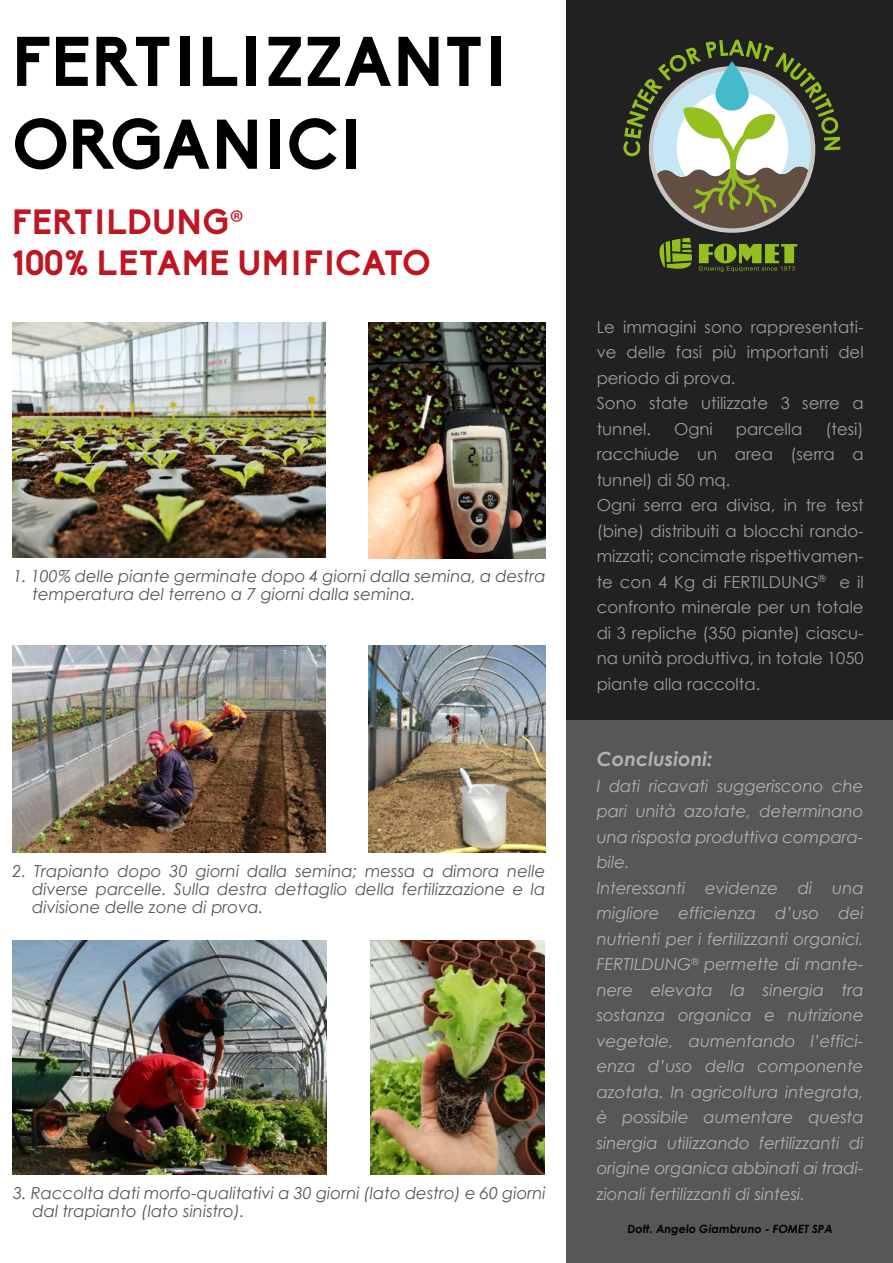
<style>
.page{position:relative;width:893px;height:1263px;background:#fff}
.page>*{position:absolute;margin:0;border:0;box-sizing:border-box;transform-origin:0 0}
.t1{font:700 69px/82.8px "Biko";letter-spacing:.01em;color:#000}
.t2{font:700 34.5px/41.4px "Biko";letter-spacing:.01em;color:#be1622}
.t3{font:italic 700 19.5px "Century Gothic";color:#b2b2b2}
.t4{font:italic 16.5px/25.5px "Century Gothic";color:#b2b2b2}
.t5{font:16.5px/25.5px "Century Gothic";color:#9d9d9c}
.t6{font:italic 16.5px/18px "Century Gothic";color:#575756}
.t7{font:italic 700 11.4px "Century Gothic";color:#000}
.s1{font-family:"Myriad Pro";font-weight:400}
</style>
<div class="page">
<div style="left:566px;top:0;width:327px;height:1263px;background:#212121"></div>
<div style="left:566px;top:721px;width:327px;height:542px;background:#575756"></div>
<svg style="left:623px;top:40px;width:217px;height:232px"></svg>
<img style="left:13px;top:323px;width:313px;height:235px">
<img style="left:369px;top:322px;width:176px;height:236px">
<img style="left:13px;top:645px;width:313px;height:207px">
<img style="left:369px;top:645px;width:176px;height:207px">
<img style="left:13px;top:940px;width:313px;height:235px">
<img style="left:370px;top:940px;width:175px;height:235px">
<h1 class="t1" style="left:13px;top:21px;width:496px">FERTILIZZANTI<br>ORGANICI</h1>
<h2 class="t2" style="left:13px;top:201px;width:420px">FERTILDUNG<span class="s1">®<br></span>100% LETAME UMIFICATO</h2>
<p class="t6" style="left:33px;top:567px;width:515px;text-indent:-20px">1. 100% delle piante germinate dopo 4 giorni dalla semina, a destra temperatura del terreno a 7 giorni dalla semina.</p>
<p class="t6" style="left:32px;top:862px;width:515px;text-align:justify;text-indent:-20px">2. Trapianto dopo 30 giorni dalla semina; messa a dimora nelle diverse parcelle. Sulla destra dettaglio della fertilizzazione e la divisione delle zone di prova.</p>
<p class="t6" style="left:33px;top:1184px;width:515px;text-indent:-20px">3. Raccolta dati morfo-qualitativi a 30 giorni (lato destro) e 60 giorni dal trapianto (lato sinistro).</p>
<p class="t5" style="left:597px;top:314px;width:269px">Le immagini sono rappresentati&shy;ve delle fasi più importanti del periodo di prova.<br>Sono state utilizzate 3 serre a tunnel.</p>
<p class="t5" style="left:597px;top:416px;width:269px;text-indent:229px">(tesi) racchiude un area (serra a tunnel) di 50 mq.<br>Ogni serra era divisa, in tre test (bine) distribuiti a blocchi rando&shy;mizzati; concimate rispettivamen&shy;te con 4 Kg di FERTILDUNG<sup>®</sup> e il confronto minerale per un totale di 3 repliche (350 piante) ciascu&shy;na unità produttiva, in totale 1050 piante alla raccolta.</p>
<p class="t5" style="left:674px;top:416px;width:40px">Ogni</p>
<p class="t5" style="left:736px;top:416px;width:68px">parcella</p>
<p class="t3" style="left:597px;top:744px;width:117px">Conclusioni:</p>
<p class="t4" style="left:597px;top:773px;width:269px">I dati ricavati suggeriscono che pari unità azotate, determinano una risposta produttiva compara&shy;bile.<br>Interessanti evidenze di una migliore efficienza d’uso dei nutrienti per i fertilizzanti organici.<br>FERTILDUNG<sup>®</sup> permette di mante&shy;nere elevata la sinergia tra sostanza organica e nutrizione vegetale, aumentando l’effici&shy;enza d’uso della componente azotata. In agricoltura integrata, è possibile aumentare questa sinergia utilizzando fertilizzanti di origine organica abbinati ai tradi&shy;zionali fertilizzanti di sintesi.</p>
<p class="t7" style="left:628px;top:1220px;width:207px">Dott. Angelo Giambruno - FOMET SPA</p>
</div>
